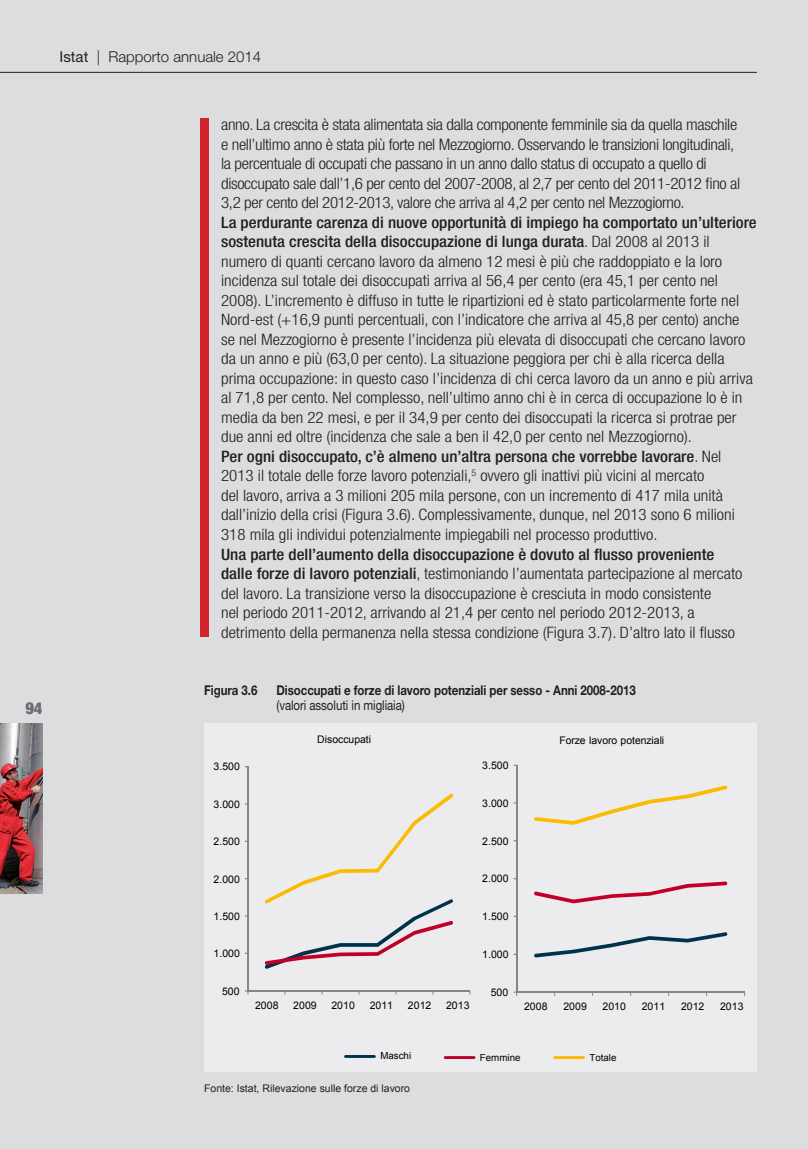
<style>
.page{position:relative;width:808px;height:1149px;background:#fff}
.page>*{position:absolute;margin:0;border:0;box-sizing:border-box;transform-origin:0 0}
.t1{font:900 condensed 16.5px "Helvetica Neue LT Std";color:#6c6d70}
.t2{font:300 condensed 15.75px/19.5px "Helvetica Neue LT Std";color:#231f20;scale:1.08 1}
.t3{font:300 condensed 15.75px/19.5px "Helvetica Neue LT Std";letter-spacing:-.02em;color:#231f20;scale:1.08 1}
.t4{font:300 15px "Helvetica Neue LT Std";color:#231f20}
.t5{font:700 13.5px "Helvetica Neue LT Std";letter-spacing:-.005em;color:#231f20;scale:.85 1}
.t6{font:13.5px "Helvetica Neue LT Std";letter-spacing:-.005em;color:#231f20;scale:.85 1}
.t7{font:10.5px "Arial";letter-spacing:-.005em;color:#000}
.t8{font:10.5px "Arial";color:#231f20}
.t9{font:9.75px "Arial";color:#000}
.s1{font-weight:400}
.s2{font-weight:500}
</style>
<div class="page">
<div style="left:0;top:0;width:808px;height:1148px;background:#dcdddf"></div>
<hr style="left:0;top:72px;width:757px;height:1px;background:#231f20">
<div style="left:200px;top:118px;width:8px;height:519px;background:#d1232a"></div>
<img style="left:0;top:723px;width:43px;height:170px">
<div style="left:204px;top:723px;width:553px;height:348px;background:#ececee"></div>
<hr style="left:247px;top:766px;width:1px;height:224px;background:#868686">
<hr style="left:248px;top:989px;width:222px;height:2px;background:#868686">
<svg style="left:265px;top:793px;width:188px;height:175px"></svg>
<hr style="left:344px;top:1054px;width:32px;height:3px;background:#00324b">
<hr style="left:516px;top:765px;width:1px;height:226px;background:#868686">
<hr style="left:517px;top:991px;width:228px;height:1px;background:#868686">
<svg style="left:534px;top:932px;width:193px;height:25px"></svg>
<svg style="left:534px;top:881px;width:193px;height:22px"></svg>
<svg style="left:534px;top:785px;width:193px;height:39px"></svg>
<hr style="left:444px;top:1055px;width:31px;height:3px;background:#c1002a">
<hr style="left:553px;top:1055px;width:32px;height:3px;background:#fabb00">
<p class="t4" style="left:60px;top:47px;width:203px"><span class="s1">Istat</span> | Rapporto annuale 2014</p>
<p class="t1" style="left:25px;top:697px;width:19px">94</p>
<p class="t3" style="left:221px;top:115px;width:482px">anno. La crescita è stata alimentata sia dalla componente femminile sia da quella maschile e nell’ultimo anno è stata più forte nel Mezzogiorno. Osservando le transizioni longitudinali, la percentuale di occupati che passano in un anno dallo status di occupato a quello di disoccupato sale dall’1,6 per cento del 2007-2008, al 2,7 per cento del 2011-2012 fino al 3,2 per cento del 2012-2013, valore che arriva al 4,2 per cento nel Mezzogiorno.</p>
<p class="t2" style="left:221px;top:212px;width:497px"><span class="s2">La perdurante carenza di nuove opportunità di impiego ha comportato un’ulteriore sostenuta crescita della disoccupazione di lunga durata</span>. Dal 2008 al 2013 il numero di quanti cercano lavoro da almeno 12 mesi è più che raddoppiato e la loro incidenza sul totale dei disoccupati arriva al 56,4 per cento (era 45,1 per cento nel 2008). L’incremento è diffuso in tutte le ripartizioni ed è stato particolarmente forte nel Nord-est (+16,9 punti percentuali, con l’indicatore che arriva al 45,8 per cento) anche se nel Mezzogiorno è presente l’incidenza più elevata di disoccupati che cercano lavoro da un anno e più (63,0 per cento). La situazione peggiora per chi è alla ricerca della prima occupazione: in questo caso l’incidenza di chi cerca lavoro da un anno e più arriva al 71,8 per cento. Nel complesso, nell’ultimo anno chi è in cerca di occupazione lo è in media da ben 22 mesi, e per il 34,9 per cento dei disoccupati la ricerca si protrae per due anni ed oltre (incidenza che sale a ben il 42,0 per cento nel Mezzogiorno).<br><span class="s2">Per ogni disoccupato, c’è almeno un’altra persona che vorrebbe lavorare</span>. Nel 2013 il totale delle forze lavoro potenziali,<sup>5</sup> ovvero gli inattivi più vicini al mercato<br>del lavoro, arriva a 3 milioni 205 mila persone, con un incremento di 417 mila unità dall’inizio della crisi (Figura 3.6). Complessivamente, dunque, nel 2013 sono 6 milioni 318 mila gli individui potenzialmente impiegabili nel processo produttivo.</p>
<p class="t2" style="left:221px;top:544px;width:484px"><span class="s2">Una parte dell’aumento della disoccupazione è dovuto al flusso proveniente dalle forze di lavoro potenziali</span>, testimoniando l’aumentata partecipazione al mercato del lavoro. La transizione verso la disoccupazione è cresciuta in modo consistente<br>nel periodo 2011-2012, arrivando al 21,4 per cento nel periodo 2012-2013, a detrimento della permanenza nella stessa condizione (Figura 3.7). D’altro lato il flusso</p>
<p class="t5" style="left:204px;top:681px;width:64px">Figura 3.6</p>
<p class="t5" style="left:276px;top:681px;width:424px">Disoccupati e forze di lavoro potenziali per sesso - Anni 2008-2013</p>
<p class="t6" style="left:276px;top:696px;width:153px">(valori assoluti in migliaia)</p>
<p class="t7" style="left:317px;top:732px;width:55px">Disoccupati</p>
<p class="t7" style="left:559px;top:733px;width:106px">Forze lavoro potenziali</p>
<p class="t7" style="left:214px;top:759px;width:28px">3.500</p>
<p class="t7" style="left:482px;top:758px;width:28px">3.500</p>
<p class="t7" style="left:214px;top:796px;width:28px">3.000</p>
<p class="t7" style="left:482px;top:796px;width:28px">3.000</p>
<p class="t7" style="left:214px;top:834px;width:28px">2.500</p>
<p class="t7" style="left:482px;top:833px;width:28px">2.500</p>
<p class="t7" style="left:214px;top:871px;width:28px">2.000</p>
<p class="t7" style="left:482px;top:871px;width:28px">2.000</p>
<p class="t7" style="left:214px;top:909px;width:28px">1.500</p>
<p class="t7" style="left:482px;top:909px;width:28px">1.500</p>
<p class="t7" style="left:214px;top:946px;width:28px">1.000</p>
<p class="t7" style="left:482px;top:947px;width:28px">1.000</p>
<p class="t7" style="left:222px;top:983px;width:19px">500</p>
<p class="t7" style="left:491px;top:985px;width:19px">500</p>
<p class="t7" style="left:255px;top:997px;width:25px">2008</p>
<p class="t7" style="left:293px;top:997px;width:25px">2009</p>
<p class="t7" style="left:331px;top:997px;width:25px">2010</p>
<p class="t7" style="left:370px;top:997px;width:25px">2011</p>
<p class="t7" style="left:408px;top:997px;width:25px">2012</p>
<p class="t7" style="left:446px;top:997px;width:25px">2013</p>
<p class="t7" style="left:524px;top:999px;width:25px">2008</p>
<p class="t7" style="left:563px;top:999px;width:25px">2009</p>
<p class="t7" style="left:602px;top:999px;width:25px">2010</p>
<p class="t7" style="left:642px;top:999px;width:25px">2011</p>
<p class="t7" style="left:681px;top:999px;width:25px">2012</p>
<p class="t7" style="left:720px;top:999px;width:25px">2013</p>
<p class="t9" style="left:380px;top:1049px;width:32px">Maschi</p>
<p class="t8" style="left:204px;top:1080px;width:207px">Fonte: Istat, Rilevazione sulle forze di lavoro</p>
<p class="t9" style="left:480px;top:1050px;width:42px">Femmine</p>
<p class="t9" style="left:589px;top:1050px;width:29px">Totale</p>
</div>
